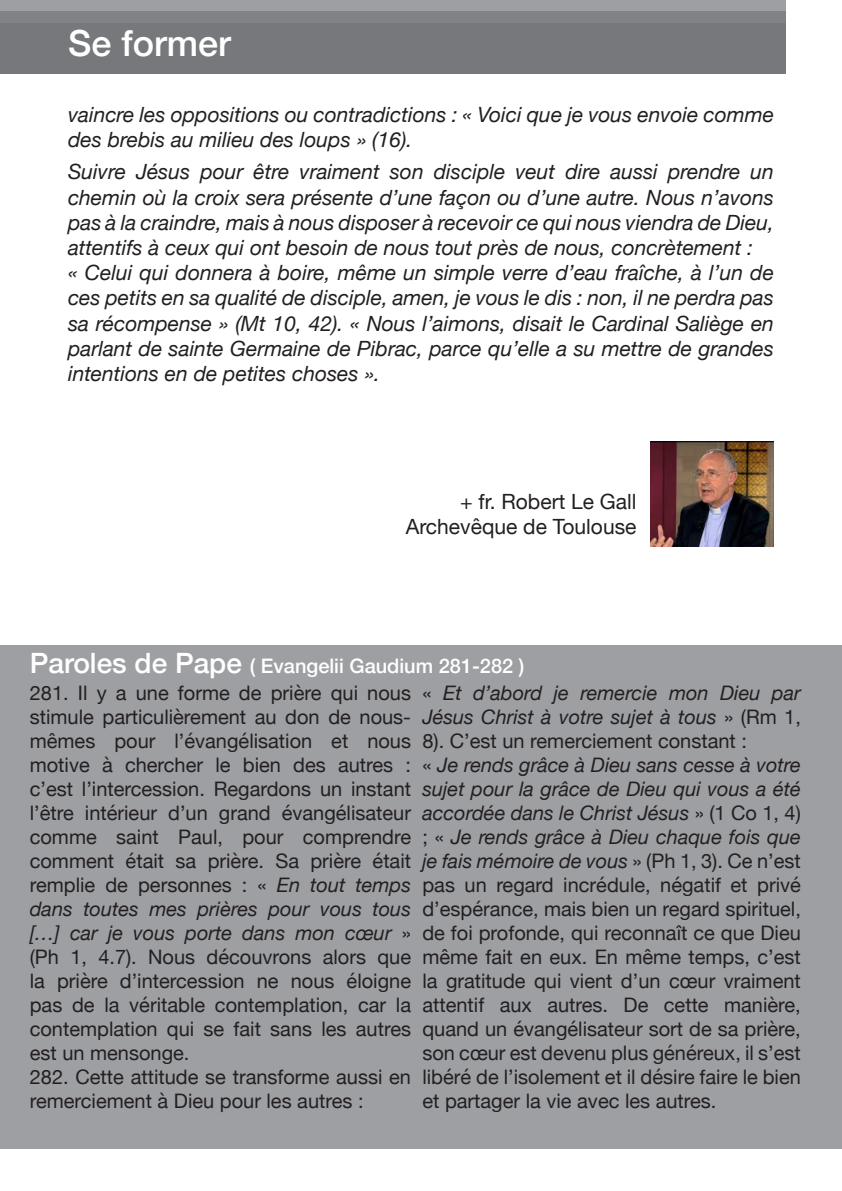
<style>
.page{position:relative;width:842px;height:1191px;background:#fff}
.page>*{position:absolute;margin:0;border:0;box-sizing:border-box;transform-origin:0 0}
.t1{font:500 36px "Helvetica Neue";color:#fff}
.t2{font:italic 21px/25.2px "Helvetica Neue";color:#231f20;text-align:justify}
.t3{font:21px "Helvetica Neue";color:#231f20}
.t4{font:20px/24px "Helvetica Neue";color:#231f20;text-align:justify}
.t5{font:italic 20px/24px "Helvetica Neue";color:#231f20;text-align:justify}
.t6{font:500 20px "Helvetica Neue";color:#fff}
.s1{font-size:28px}
.s2{font-style:normal}
.s3{font-style:italic}
.s4{font-weight:700}
</style>
<div class="page">
<div style="left:0;top:21px;width:785px;height:53px;background:#76787b"></div>
<div style="left:0;top:0;width:785px;height:11px;background:#9d9fa2"></div>
<div style="left:0;top:11px;width:785px;height:12px;background:#808285"></div>
<img style="left:650px;top:441px;width:124px;height:105px">
<div style="left:0;top:645px;width:842px;height:503px;background:#9d9fa2"></div>
<p class="t1" style="left:68px;top:15px;width:164px">Se former</p>
<p class="t2" style="left:68px;top:103px;width:707px">vaincre les oppositions ou contradictions : « Voici que je vous envoie comme des brebis au milieu des loups » (16).</p>
<p class="t2" style="left:68px;top:160px;width:707px">Suivre Jésus pour être vraiment son disciple veut dire aussi prendre un chemin où la croix sera présente d’une façon ou d’une autre. Nous n’avons pas à la craindre, mais à nous disposer à recevoir ce qui nous viendra de Dieu, attentifs à ceux qui ont besoin de nous tout près de nous, concrètement :</p>
<p class="t2" style="left:68px;top:261px;width:707px">« Celui qui donnera à boire, même un simple verre d’eau fraîche, à l’un de ces petits en sa qualité de disciple, amen, je vous le dis : non, il ne perdra pas sa récompense » (Mt 10, 42). « Nous l’aimons, disait le Cardinal Saliège en parlant de sainte Germaine de Pibrac, parce qu’elle a su mettre de grandes intentions en de petites choses ».</p>
<p class="t3" style="left:460px;top:486px;width:178px">+ fr. Robert Le Gall</p>
<p class="t3" style="left:406px;top:511px;width:232px">Archevêque de Toulouse</p>
<p class="t6" style="left:30px;top:650px;width:496px"><span class="s1">Paroles de Pape</span> ( Evangelii Gaudium 281-282 )</p>
<p class="t5" style="left:422px;top:681px;width:380px"><span class="s2">«</span> Et d’abord je remercie mon Dieu par Jésus Christ à votre sujet à tous <span class="s2">» (Rm 1, 8). C’est un remerciement constant :</span></p>
<p class="t4" style="left:422px;top:753px;width:380px">« <span class="s3">Je rends grâce à Dieu sans cesse à votre sujet pour la grâce de Dieu qui vous a été accordée dans le Christ Jésus</span> » (1 Co 1, 4) ; « <span class="s3">Je rends grâce à Dieu chaque fois que je fais mémoire de vous</span> » (Ph 1, 3). Ce n’est pas un regard incrédule, négatif et privé d’espérance, mais bien un regard spirituel, de foi profonde, qui reconnaît ce que Dieu même fait en eux. En même temps, c’est la gratitude qui vient d’un cœur vraiment attentif aux autres. De cette manière, quand un évangélisateur sort de sa prière, son cœur est devenu plus généreux, il s’est libéré de l’isolement et il désire faire le bien et partager la vie avec les autres.</p>
<p class="t4" style="left:30px;top:681px;width:383px">281. Il y a une forme de prière qui nous stimule particulièrement au don de nous&shy;mêmes pour l’évangélisation et nous motive à chercher le bien des autres : c’est l’intercession. Regardons un instant l’être intérieur d’un grand évangélisateur comme saint Paul, pour comprendre comment était sa prière. Sa prière était remplie de personnes : « <span class="s3">En tout temps dans toutes mes prières pour vous tous […] car je vous porte dans mon cœur</span> » (Ph 1, 4.7). Nous découvrons alors que la prière d’intercession ne nous éloigne pas de la véritable contemplation, car la contemplation qui se fait sans les autres est un mensonge.</p>
<p class="t4" style="left:30px;top:1065px;width:383px">282. Cette attitude se transforme aussi en remerciement à Dieu pour les autres :</p>
<p class="t2" style="left:68px;top:1042px;width:683px"><span class="s4">- Le Parcours Alpha</span> : C’est une série de repas ouverts sur le monde. Il «</p>
</div>
